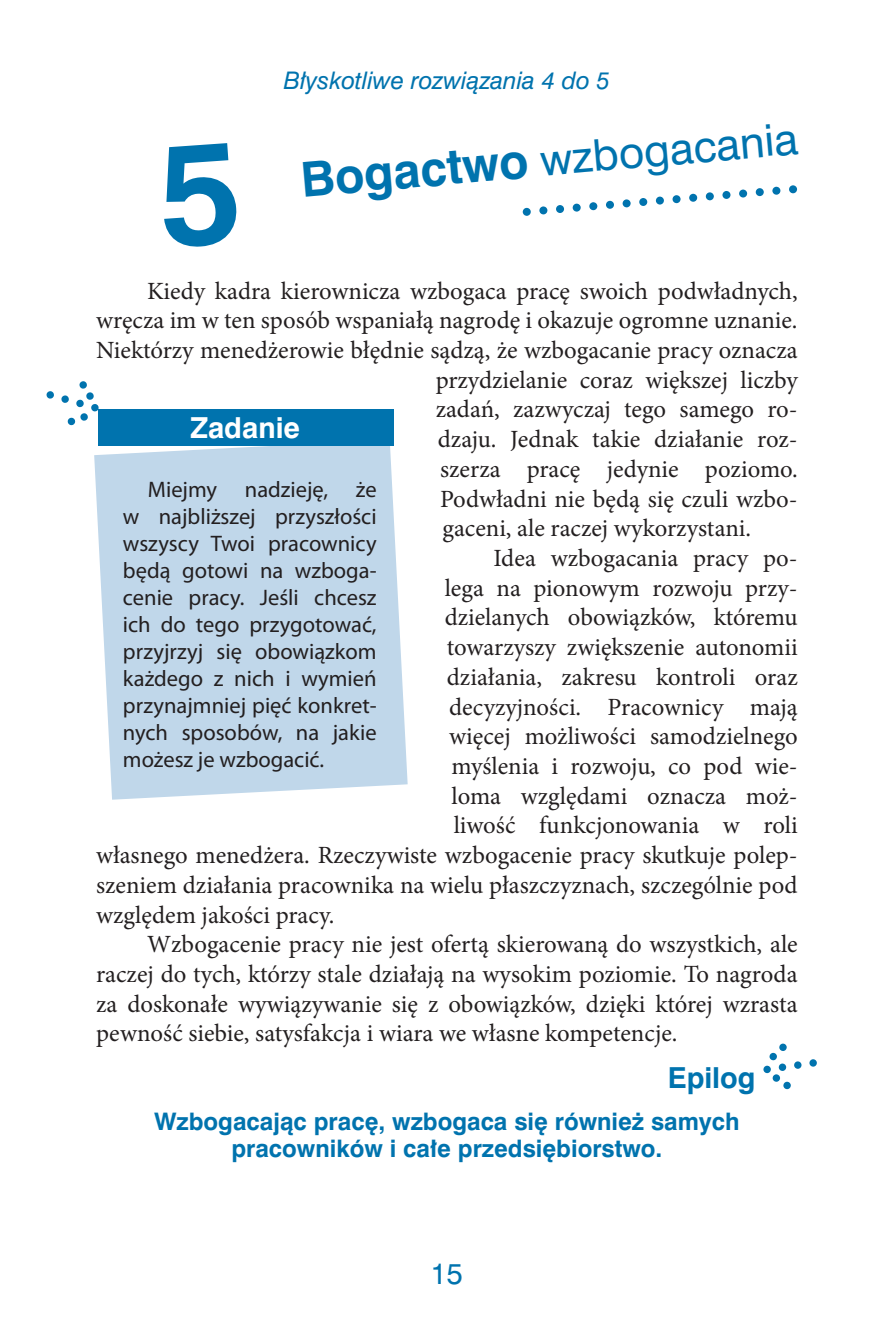
<style>
.page{position:relative;width:892px;height:1328px;background:#fff}
.page>*{position:absolute;margin:0;border:0;box-sizing:border-box;transform-origin:0 0}
.t1{font:40.5px "Swis 721 PL";color:#0073ae}
.t2{font:700 27px "Swis 721 PL";color:#fff}
.t3{font:700 27px "Swis 721 PL";color:#0073ae}
.t4{font:27px "Swis 721 PL";color:#0073ae}
.t5{font:24.75px "Minion Pro";color:#231f20}
.t6{font:22.5px/27px "Myriad Pro";color:#231f20;text-align:justify}
.t7{font:700 22.5px/27px "Swis 721 PL";color:#0073ae;text-align:center}
.t8{font:italic 22.5px "Swis 721 PL";color:#0073ae}
.s1{font-weight:700;font-size:45px}
</style>
<div class="page">
<div style="left:523px;top:208px;width:8px;height:8px;background:#0073ae;border-radius:50%"></div>
<svg style="left:539px;top:206px;width:9px;height:8px"></svg>
<div style="left:556px;top:205px;width:8px;height:8px;background:#0073ae;border-radius:50%"></div>
<svg style="left:572px;top:203px;width:9px;height:9px"></svg>
<div style="left:589px;top:202px;width:8px;height:8px;background:#0073ae;border-radius:50%"></div>
<div style="left:606px;top:201px;width:8px;height:8px;background:#0073ae;border-radius:50%"></div>
<div style="left:622px;top:199px;width:9px;height:8px;background:#0073ae;border-radius:50%"></div>
<div style="left:639px;top:198px;width:8px;height:8px;background:#0073ae;border-radius:50%"></div>
<div style="left:656px;top:196px;width:8px;height:9px;background:#0073ae;border-radius:50%"></div>
<div style="left:672px;top:195px;width:9px;height:8px;background:#0073ae;border-radius:50%"></div>
<div style="left:689px;top:194px;width:8px;height:8px;background:#0073ae;border-radius:50%"></div>
<div style="left:706px;top:192px;width:8px;height:8px;background:#0073ae;border-radius:50%"></div>
<div style="left:722px;top:191px;width:9px;height:8px;background:#0073ae;border-radius:50%"></div>
<div style="left:739px;top:189px;width:8px;height:9px;background:#0073ae;border-radius:50%"></div>
<div style="left:756px;top:188px;width:8px;height:8px;background:#0073ae;border-radius:50%"></div>
<svg style="left:772px;top:186px;width:9px;height:9px"></svg>
<div style="left:789px;top:185px;width:8px;height:8px;background:#0073ae;border-radius:50%"></div>
<div style="left:46px;top:391px;width:8px;height:8px;background:#0073ae;border-radius:3px"></div>
<div style="left:61px;top:395px;width:8px;height:8px;background:#0073ae;border-radius:3px"></div>
<svg style="left:76px;top:399px;width:8px;height:8px"></svg>
<svg style="left:91px;top:403px;width:8px;height:9px"></svg>
<div style="left:86px;top:392px;width:8px;height:8px;background:#0073ae;border-radius:3px"></div>
<div style="left:79px;top:381px;width:8px;height:8px;background:#0073ae;border-radius:3px"></div>
<div style="left:80px;top:413px;width:8px;height:8px;background:#0073ae;border-radius:3px"></div>
<svg style="left:67px;top:417px;width:9px;height:8px"></svg>
<svg style="left:94px;top:446px;width:314px;height:353px;background:#c5daeb"></svg>
<div style="left:98px;top:409px;width:296px;height:37px;background:#0073ae"></div>
<svg style="left:809px;top:1058px;width:8px;height:8px"></svg>
<div style="left:794px;top:1061px;width:8px;height:8px;background:#0073ae;border-radius:50%"></div>
<div style="left:779px;top:1063px;width:7px;height:8px;background:#0073ae;border-radius:50%"></div>
<div style="left:763px;top:1065px;width:8px;height:8px;background:#0073ae;border-radius:50%"></div>
<div style="left:772px;top:1074px;width:8px;height:7px;background:#0073ae;border-radius:50%"></div>
<svg style="left:783px;top:1081px;width:8px;height:8px"></svg>
<svg style="left:769px;top:1052px;width:8px;height:8px"></svg>
<div style="left:779px;top:1043px;width:8px;height:8px;background:#0073ae;border-radius:50%"></div>
<p class="t8" style="left:284px;top:65px;width:327px">Błyskotliwe rozwiązania 4 do 5</p>
<h1 class="t1" style="left:299px;top:155px;width:500px;rotate:-5deg"><span class="s1">Bogactwo</span> wzbogacania</h1>
<p class="t5" style="left:147px;top:274px;width:652px">Kiedy kadra kierownicza wzbogaca pracę swoich podwładnych,</p>
<p class="t5" style="left:96px;top:304px;width:703px">wręcza im w ten sposób wspaniałą nagrodę i okazuje ogromne uznanie.</p>
<p class="t5" style="left:96px;top:333px;width:703px">Niektórzy menedżerowie błędnie sądzą, że wzbogacanie pracy oznacza</p>
<p class="t5" style="left:436px;top:363px;width:364px">przydzielanie coraz większej liczby</p>
<p class="t5" style="left:436px;top:393px;width:364px">zadań, zazwyczaj tego samego ro-</p>
<p class="t5" style="left:438px;top:422px;width:361px">dzaju. Jednak takie działanie roz-</p>
<p class="t5" style="left:440px;top:452px;width:359px">szerza pracę jedynie poziomo.</p>
<p class="t5" style="left:440px;top:482px;width:359px">Podwładni nie będą się czuli wzbo-</p>
<p class="t5" style="left:442px;top:511px;width:310px">gaceni, ale raczej wykorzystani.</p>
<p class="t5" style="left:493px;top:541px;width:306px">Idea wzbogacania pracy po-</p>
<p class="t5" style="left:445px;top:571px;width:355px">lega na pionowym rozwoju przy-</p>
<p class="t5" style="left:445px;top:601px;width:355px">dzielanych obowiązków, któremu</p>
<p class="t5" style="left:447px;top:630px;width:352px">towarzyszy zwiększenie autonomii</p>
<p class="t5" style="left:447px;top:660px;width:352px">działania, zakresu kontroli oraz</p>
<p class="t5" style="left:449px;top:690px;width:350px">decyzyjności. Pracownicy mają</p>
<p class="t5" style="left:449px;top:719px;width:350px">więcej możliwości samodzielnego</p>
<p class="t5" style="left:451px;top:749px;width:348px">myślenia i rozwoju, co pod wie-</p>
<p class="t5" style="left:451px;top:779px;width:348px">loma względami oznacza moż-</p>
<p class="t5" style="left:454px;top:808px;width:346px">liwość funkcjonowania w roli</p>
<p class="t5" style="left:96px;top:838px;width:703px">własnego menedżera. Rzeczywiste wzbogacenie pracy skutkuje polep-</p>
<p class="t5" style="left:96px;top:868px;width:703px">szeniem działania pracownika na wielu płaszczyznach, szczególnie pod</p>
<p class="t5" style="left:96px;top:898px;width:240px">względem jakości pracy.</p>
<p class="t5" style="left:147px;top:927px;width:652px">Wzbogacenie pracy nie jest ofertą skierowaną do wszystkich, ale</p>
<p class="t5" style="left:96px;top:957px;width:703px">raczej do tych, którzy stale działają na wysokim poziomie. To nagroda</p>
<p class="t5" style="left:96px;top:987px;width:703px">za doskonałe wywiązywanie się z obowiązków, dzięki której wzrasta</p>
<p class="t5" style="left:96px;top:1016px;width:583px">pewność siebie, satysfakcja i wiara we własne kompetencje.</p>
<p class="t2" style="left:191px;top:410px;width:111px">Zadanie</p>
<p class="t6" style="left:123px;top:475px;width:255px;text-indent:25px">Miejmy nadzieję, że w najbliższej przyszłości wszyscy Twoi pracownicy będą gotowi na wzboga&shy;cenie pracy. Jeśli chcesz ich do tego przygotować, przyjrzyj się obowiązkom każdego z nich i wymień przynajmniej pięć konkret&shy;nych sposobów, na jakie możesz je wzbogacić.</p>
<p class="t3" style="left:668px;top:1059px;width:89px">Epilog</p>
<p class="t7" style="left:154px;top:1107px;width:587px">Wzbogacając pracę, wzbogaca się również samych pracowników i całe przedsiębiorstwo.</p>
<p class="t4" style="left:431px;top:1255px;width:25px">15</p>
</div>
